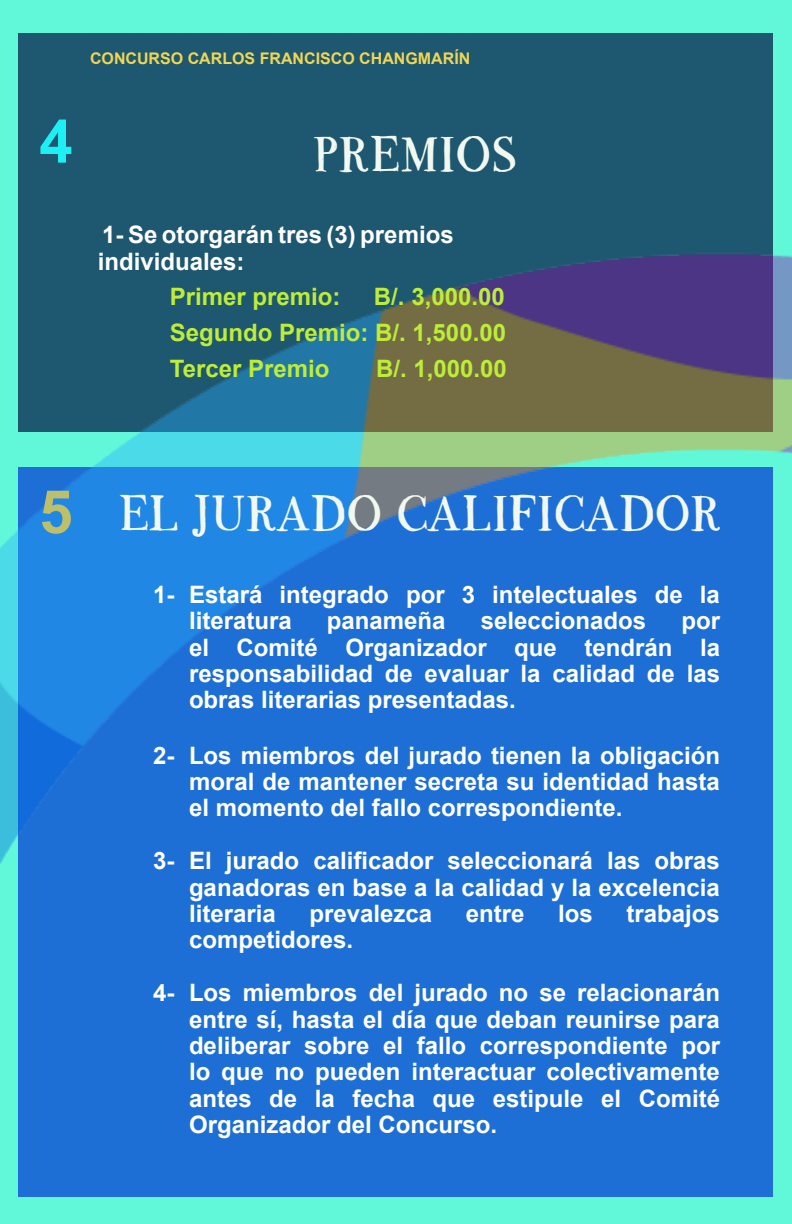
<style>
.page{position:relative;width:792px;height:1224px;background:#61f7d9}
.page>*{position:absolute;margin:0;border:0;box-sizing:border-box;transform-origin:0 0}
.t1{font:700 60px "Arial";color:#bebf6b}
.t2{font:700 60px "Arial";color:#1deff4}
.t3{font:50px "Bodo Flo";color:#f1f8ef}
.Párrafo_de_lista{font:700 24px/26.4px "Arial";color:#fff;text-align:justify}
.t4{font:700 24px "Arial";color:#bded39}
.t5{font:700 16px "Arial";color:#f0d653}
</style>
<div class="page">
<div style="left:19px;top:33px;width:754px;height:399px;background:#1d5770"></div>
<div style="left:19px;top:467px;width:754px;height:730px;background:#1d6fd6"></div>
<img style="left:0;top:81px;width:792px;height:1022px">
<p class="t5" style="left:90px;top:48px;width:382px">CONCURSO CARLOS FRANCISCO CHANGMARÍN</p>
<p class="t2" style="left:39px;top:102px;width:35px">4</p>
<p class="t3" style="left:311px;top:125px;width:206px">PREMIOS</p>
<p class="Párrafo_de_lista" style="left:98px;top:222px;width:357px">1- Se otorgarán tres (3) premios individuales:</p>
<p class="t4" style="left:170px;top:281px;width:172px">Primer premio:</p>
<p class="t4" style="left:374px;top:281px;width:132px">B/. 3,000.00</p>
<p class="t4" style="left:170px;top:317px;width:338px">Segundo Premio: B/. 1,500.00</p>
<p class="t4" style="left:170px;top:352px;width:161px">Tercer Premio</p>
<p class="t4" style="left:376px;top:352px;width:132px">B/. 1,000.00</p>
<p class="t1" style="left:39px;top:473px;width:35px">5</p>
<p class="t3" style="left:117px;top:483px;width:604px">EL JURADO CALIFICADOR</p>
<p class="Párrafo_de_lista" style="left:189px;top:582px;width:532px;text-indent:-36px">1- Estará integrado por 3 intelectuales de la literatura</p>
<p class="Párrafo_de_lista" style="left:327px;top:608px;width:120px">panameña</p>
<p class="Párrafo_de_lista" style="left:481px;top:608px;width:167px">seleccionados</p>
<p class="Párrafo_de_lista" style="left:189px;top:608px;width:533px;text-indent:492px">por el Comité Organizador que tendrán la responsabilidad de evaluar la calidad de las obras literarias presentadas.</p>
<p class="Párrafo_de_lista" style="left:189px;top:743px;width:533px;text-indent:-36px">2- Los miembros del jurado tienen la obligación moral de mantener secreta su identidad hasta el momento del fallo correspondiente.</p>
<p class="Párrafo_de_lista" style="left:189px;top:848px;width:533px;text-indent:-36px">3- El jurado calificador seleccionará las obras ganadoras en base a la calidad y la excelencia literaria</p>
<p class="Párrafo_de_lista" style="left:309px;top:901px;width:124px">prevalezca</p>
<p class="Párrafo_de_lista" style="left:466px;top:901px;width:60px">entre</p>
<p class="Párrafo_de_lista" style="left:558px;top:901px;width:36px">los</p>
<p class="Párrafo_de_lista" style="left:627px;top:901px;width:95px">trabajos</p>
<p class="Párrafo_de_lista" style="left:189px;top:928px;width:166px">competidores.</p>
<p class="Párrafo_de_lista" style="left:189px;top:980px;width:533px;text-indent:-36px">4- Los miembros del jurado no se relacionarán entre sí, hasta el día que deban reunirse para deliberar sobre el fallo correspondiente por lo que no pueden interactuar colectivamente antes de la fecha que estipule el Comité Organizador del Concurso.</p>
</div>
